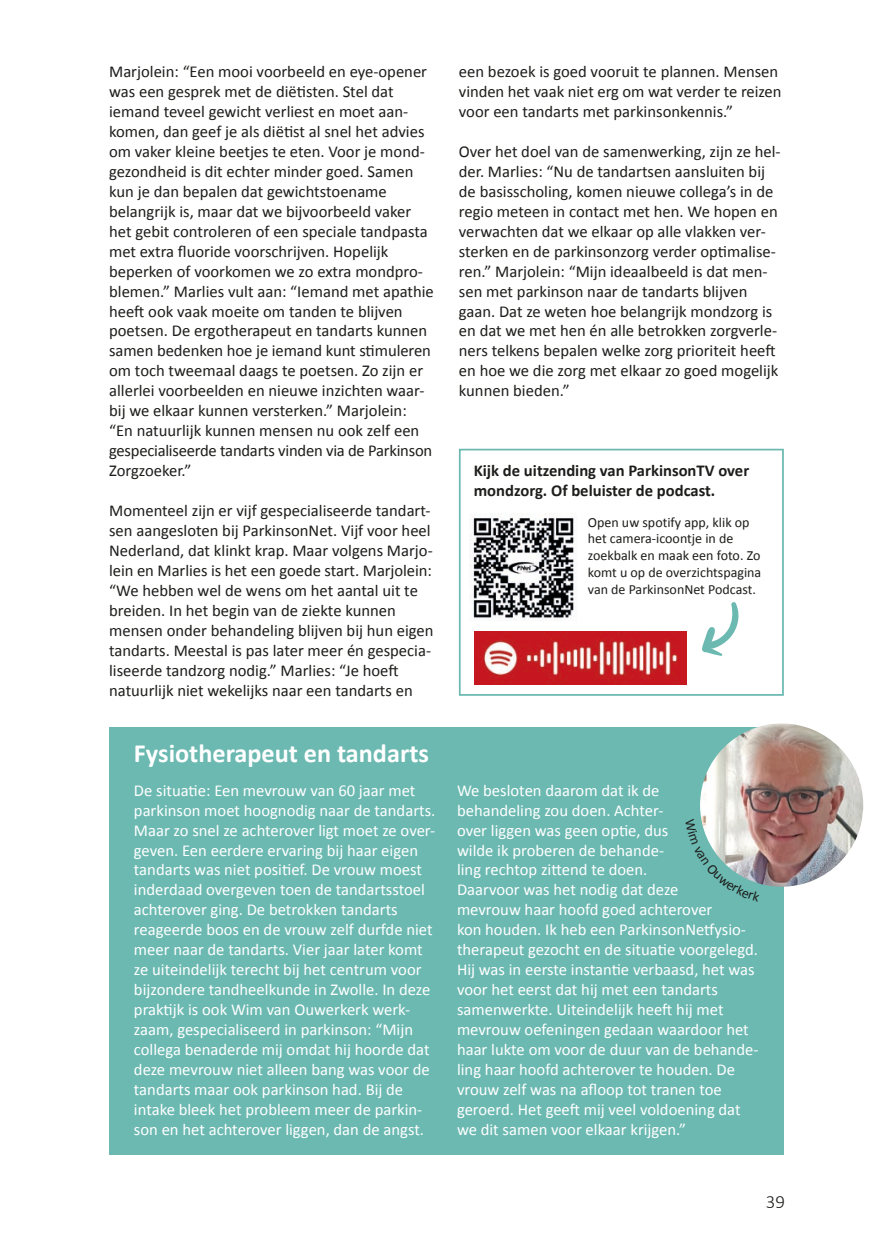
<style>
.page{position:relative;width:893px;height:1241px;background:#fff}
.page>*{position:absolute;margin:0;border:0;box-sizing:border-box;transform-origin:0 0}
.t1{font:700 26.25px "Calibri";color:#fff}
.t2{font:300 18.9px "Calibri";color:#1d1d1b}
.t3{font:16.62px/19.9px "Calibri";color:#1d1d1b}
.t4{font:16.62px/19.9px "Calibri";color:#fff}
.t5{font:700 16.62px/19.9px "Calibri";color:#1d1d1b}
.t6{font:14px/16.8px "Calibri";color:#1d1d1b}
</style>
<div class="page">
<div style="left:109px;top:727px;width:675px;height:427px;background:#6bb9b1"></div>
<img style="left:700px;top:723px;width:163px;height:163px;border-radius:81px">
<svg style="left:459px;top:448px;width:325px;height:247px"></svg>
<img style="left:470px;top:513px;width:107px;height:108px">
<img style="left:474px;top:631px;width:212px;height:53px">
<svg style="left:702px;top:600px;width:38px;height:56px"></svg>
<svg style="left:701px;top:818px;width:59px;height:66px"></svg>
<p class="t3" style="left:109px;top:61px;width:326px">Marjolein: “Een mooi voorbeeld en eye-opener was een gesprek met de diëtisten. Stel dat iemand teveel gewicht verliest en moet aan&shy;komen, dan geef je als diëtist al snel het advies om vaker kleine beetjes te eten. Voor je mond&shy;gezondheid is dit echter minder goed. Samen kun je dan bepalen dat gewichtstoename belangrijk is, maar dat we bijvoorbeeld vaker het gebit controleren of een speciale tandpasta met extra fluoride voorschrijven. Hopelijk beperken of voorkomen we zo extra mondpro&shy;blemen.” Marlies vult aan: “Iemand met apathie heeft ook vaak moeite om tanden te blijven poetsen. De ergotherapeut en tandarts kunnen samen bedenken hoe je iemand kunt stimuleren om toch tweemaal daags te poetsen. Zo zijn er allerlei voorbeelden en nieuwe inzichten waar&shy;bij we elkaar kunnen versterken.” Marjolein: “En natuurlijk kunnen mensen nu ook zelf een gespecialiseerde tandarts vinden via de Parkinson Zorgzoeker.”</p>
<p class="t3" style="left:109px;top:500px;width:326px">Momenteel zijn er vijf gespecialiseerde tandart&shy;sen aangesloten bij ParkinsonNet. Vijf voor heel Nederland, dat klinkt krap. Maar volgens Marjo&shy;lein en Marlies is het een goede start. Marjolein: “We hebben wel de wens om het aantal uit te breiden. In het begin van de ziekte kunnen mensen onder behandeling blijven bij hun eigen tandarts. Meestal is pas later meer én gespecia&shy;liseerde tandzorg nodig.” Marlies: “Je hoeft natuurlijk niet wekelijks naar een tandarts en</p>
<p class="t3" style="left:459px;top:61px;width:324px">een bezoek is goed vooruit te plannen. Mensen vinden het vaak niet erg om wat verder te reizen voor een tandarts met parkinsonkennis.”</p>
<p class="t3" style="left:459px;top:141px;width:323px">Over het doel van de samenwerking, zijn ze hel&shy;der. Marlies: “Nu de tandartsen aansluiten bij de basisscholing, komen nieuwe collega’s in de regio meteen in contact met hen. We hopen en verwachten dat we elkaar op alle vlakken ver&shy;sterken en de parkinsonzorg verder optimalise&shy;ren.” Marjolein: “Mijn ideaalbeeld is dat men&shy;sen met parkinson naar de tandarts blijven gaan. Dat ze weten hoe belangrijk mondzorg is en dat we met hen én alle betrokken zorgverle&shy;ners telkens bepalen welke zorg prioriteit heeft en hoe we die zorg met elkaar zo goed mogelijk kunnen bieden.”</p>
<p class="t5" style="left:474px;top:460px;width:277px">Kijk de uitzending van ParkinsonTV over mondzorg. Of beluister de podcast.</p>
<p class="t6" style="left:588px;top:513px;width:175px">Open uw spotify app, klik op het camera-icoontje in de zoekbalk en maak een foto. Zo komt u op de overzichtspagina van de ParkinsonNet Podcast.</p>
<h1 class="t1" style="left:134px;top:734px;width:296px">Fysiotherapeut en tandarts</h1>
<p class="t4" style="left:134px;top:779px;width:303px">De situatie: Een mevrouw van 60 jaar met parkinson moet hoognodig naar de tandarts.<br>Maar zo snel ze achterover ligt moet ze over&shy;geven. Een eerdere ervaring bij haar eigen tandarts was niet positief. De vrouw moest inderdaad overgeven toen de tandartsstoel achterover ging. De betrokken tandarts reageerde boos en de vrouw zelf durfde niet meer naar de tandarts. Vier jaar later komt ze uiteindelijk terecht bij het centrum voor bijzondere tandheelkunde in Zwolle. In deze praktijk is ook Wim van Ouwerkerk werk&shy;zaam, gespecialiseerd in parkinson: “Mijn collega benaderde mij omdat hij hoorde dat deze mevrouw niet alleen bang was voor de tandarts maar ook parkinson had. Bij de intake bleek het probleem meer de parkin&shy;son en het achterover liggen, dan de angst.</p>
<p class="t4" style="left:457px;top:779px;width:303px">We besloten daarom dat ik de<br>behandeling zou doen. Achter-<br>over liggen was geen optie, dus<br>wilde ik proberen de behande-<br>ling rechtop zittend te doen.<br>Daarvoor was het nodig dat deze<br>mevrouw haar hoofd goed achterover<br>kon houden. Ik heb een ParkinsonNetfysio&shy;therapeut gezocht en de situatie voorgelegd.<br>Hij was in eerste instantie verbaasd, het was voor het eerst dat hij met een tandarts samenwerkte. Uiteindelijk heeft hij met mevrouw oefeningen gedaan waardoor het haar lukte om voor de duur van de behande&shy;ling haar hoofd achterover te houden. De vrouw zelf was na afloop tot tranen toe geroerd. Het geeft mij veel voldoening dat we dit samen voor elkaar krijgen.”</p>
<p class="t2" style="left:766px;top:1189px;width:21px">39</p>
</div>
